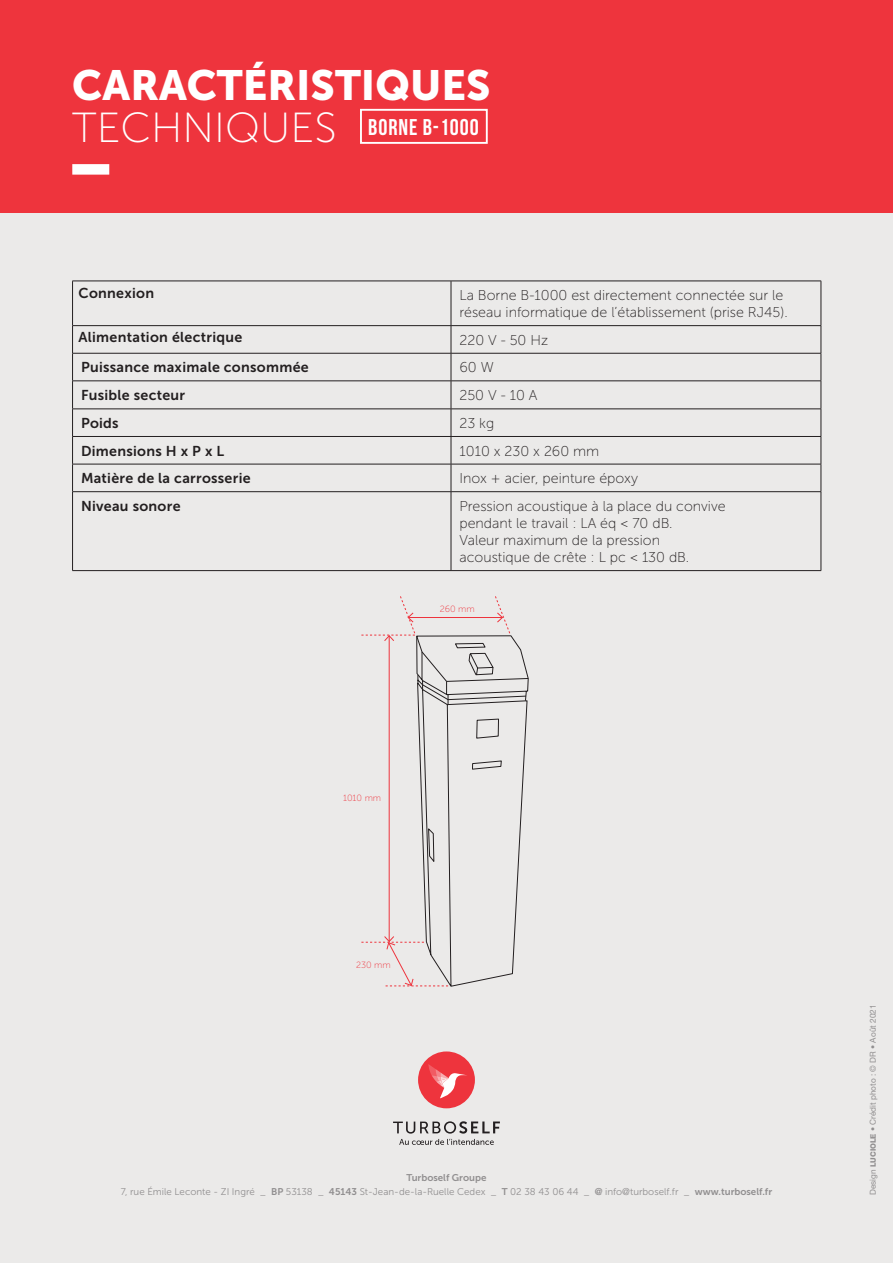
<style>
.page{position:relative;width:893px;height:1263px;background:#fff}
.page>*{position:absolute;margin:0;border:0;box-sizing:border-box;transform-origin:0 0}
.t1{font:42px/42.3px "Museo Sans 900";color:#fff}
.t2{font:22.8px "Bebas Neue";letter-spacing:.04em;color:#fff}
.t3{font:14.25px/17.1px "Museo Sans 100";color:#231f20}
.t4{font:14.25px "Museo Sans 700";letter-spacing:.02em;color:#231f20}
.t5{font:9.75px "Museo Sans 300";color:#918f90}
.t6{font:9.75px "Museo Sans 700";color:#918f90}
.t7{font:9px "Museo Sans 100";color:#ee343d}
.t8{font:8.25px "Helvetica Neue LT Std";color:#918f90}
.s1{font-family:"Museo Sans 100"}
.s2{font-family:"Museo Sans 700"}
.s3{font-family:"Helvetica Neue LT Std";font-weight:700}
.s4{font-family:"Helvetica Neue LT Std"}
.s5{font-weight:800;font-size:7.5px}
</style>
<div class="page">
<div style="left:0;top:213px;width:893px;height:1050px;background:#ebeae9"></div>
<div style="left:0;top:0;width:893px;height:213px;background:#ee343d"></div>
<div style="left:72px;top:164px;width:37px;height:11px;background:#fff"></div>
<div style="left:360px;top:109px;width:128px;height:35px;border:2px solid #fff"></div>
<hr style="left:72px;top:281px;width:379px;height:1px;background:#231f20">
<hr style="left:72px;top:281px;width:1px;height:44px;background:#231f20">
<hr style="left:451px;top:281px;width:370px;height:1px;background:#231f20">
<hr style="left:451px;top:281px;width:1px;height:44px;background:#231f20">
<hr style="left:821px;top:281px;width:1px;height:44px;background:#231f20">
<hr style="left:72px;top:325px;width:379px;height:1px;background:#231f20">
<hr style="left:451px;top:325px;width:370px;height:1px;background:#231f20">
<hr style="left:72px;top:353px;width:379px;height:1px;background:#231f20">
<hr style="left:451px;top:353px;width:370px;height:1px;background:#231f20">
<hr style="left:72px;top:381px;width:379px;height:1px;background:#231f20">
<hr style="left:451px;top:381px;width:370px;height:1px;background:#231f20">
<hr style="left:72px;top:409px;width:379px;height:1px;background:#231f20">
<hr style="left:451px;top:409px;width:370px;height:1px;background:#231f20">
<hr style="left:72px;top:436px;width:379px;height:1px;background:#231f20">
<hr style="left:451px;top:436px;width:370px;height:1px;background:#231f20">
<hr style="left:72px;top:464px;width:379px;height:1px;background:#231f20">
<svg style="left:72px;top:326px;width:1px;height:165px"></svg>
<hr style="left:451px;top:464px;width:370px;height:1px;background:#231f20">
<svg style="left:451px;top:326px;width:1px;height:165px"></svg>
<svg style="left:821px;top:326px;width:1px;height:165px"></svg>
<hr style="left:72px;top:491px;width:379px;height:1px;background:#231f20">
<hr style="left:72px;top:492px;width:1px;height:78px;background:#231f20">
<hr style="left:451px;top:491px;width:370px;height:1px;background:#231f20">
<hr style="left:451px;top:492px;width:1px;height:78px;background:#231f20">
<hr style="left:821px;top:492px;width:1px;height:78px;background:#231f20">
<hr style="left:72px;top:570px;width:379px;height:1px;background:#231f20">
<hr style="left:451px;top:570px;width:370px;height:1px;background:#231f20">
<svg style="left:361px;top:596px;width:168px;height:391px"></svg>
<svg style="left:393px;top:1121px;width:107px;height:12px"></svg>
<div style="left:418px;top:1051px;width:57px;height:57px;background:#ee343d;border-radius:50%"></div>
<svg style="left:428px;top:1064px;width:39px;height:34px"></svg>
<svg style="left:399px;top:1139px;width:95px;height:6px"></svg>
<p class="t1" style="left:72px;top:64px;width:420px">CARACTÉRISTIQUES<br><span class="s1">TECHNIQUES</span></p>
<p class="t2" style="left:368px;top:114px;width:112px">BORNE B-1000</p>
<p class="t4" style="left:79px;top:285px;width:77px">Connexion</p>
<p class="t3" style="left:459px;top:287px;width:330px">La Borne B-1000 est directement connectée sur le réseau informatique de l’établissement (prise RJ45).</p>
<p class="t4" style="left:79px;top:329px;width:165px">Alimentation électrique</p>
<p class="t3" style="left:459px;top:331px;width:90px">220 V - 50 Hz</p>
<p class="t4" style="left:81px;top:359px;width:229px">Puissance maximale consommée</p>
<p class="t3" style="left:459px;top:359px;width:36px">60 W</p>
<p class="t4" style="left:81px;top:387px;width:106px">Fusible secteur</p>
<p class="t3" style="left:459px;top:387px;width:79px">250 V - 10 A</p>
<p class="t4" style="left:81px;top:415px;width:39px">Poids</p>
<p class="t3" style="left:459px;top:415px;width:36px">23 kg</p>
<p class="t4" style="left:81px;top:443px;width:145px">Dimensions H x P x L</p>
<p class="t3" style="left:459px;top:442px;width:141px">1 010 x 230 x 260 mm</p>
<p class="t4" style="left:81px;top:470px;width:171px">Matière de la carrosserie</p>
<p class="t3" style="left:459px;top:470px;width:180px">Inox + acier, peinture époxy</p>
<p class="t4" style="left:81px;top:498px;width:101px">Niveau sonore</p>
<p class="t3" style="left:459px;top:497px;width:268px">Pression acoustique à la place du convive pendant le travail : LA éq &lt; 70 dB.<br>Valeur maximum de la pression acoustique de crête : L pc &lt; 130 dB.</p>
<p class="t7" style="left:440px;top:604px;width:36px">260 mm</p>
<p class="t7" style="left:343px;top:794px;width:40px">1010 mm</p>
<p class="t7" style="left:356px;top:960px;width:36px">230 mm</p>
<p class="t6" style="left:406px;top:1172px;width:81px">Turboself Groupe</p>
<p class="t5" style="left:121px;top:1186px;width:653px">7, rue Émile Leconte - ZI Ingré _ <span class="s2">BP</span> 53138 _ <span class="s2">45143</span> St-Jean-de-la-Ruelle Cedex _ <span class="s2">T</span> 02 38 43 06 44 _ <span class="s3">@</span> info<span class="s4">@</span>turboself.fr _ <span class="s2">www.turboself.fr</span></p>
<p class="t8" style="left:868px;top:1195px;width:192px;rotate:-90deg">Design <span class="s5">LUCIOLE</span> • Crédit photo : © DR • Août 2021</p>
</div>
